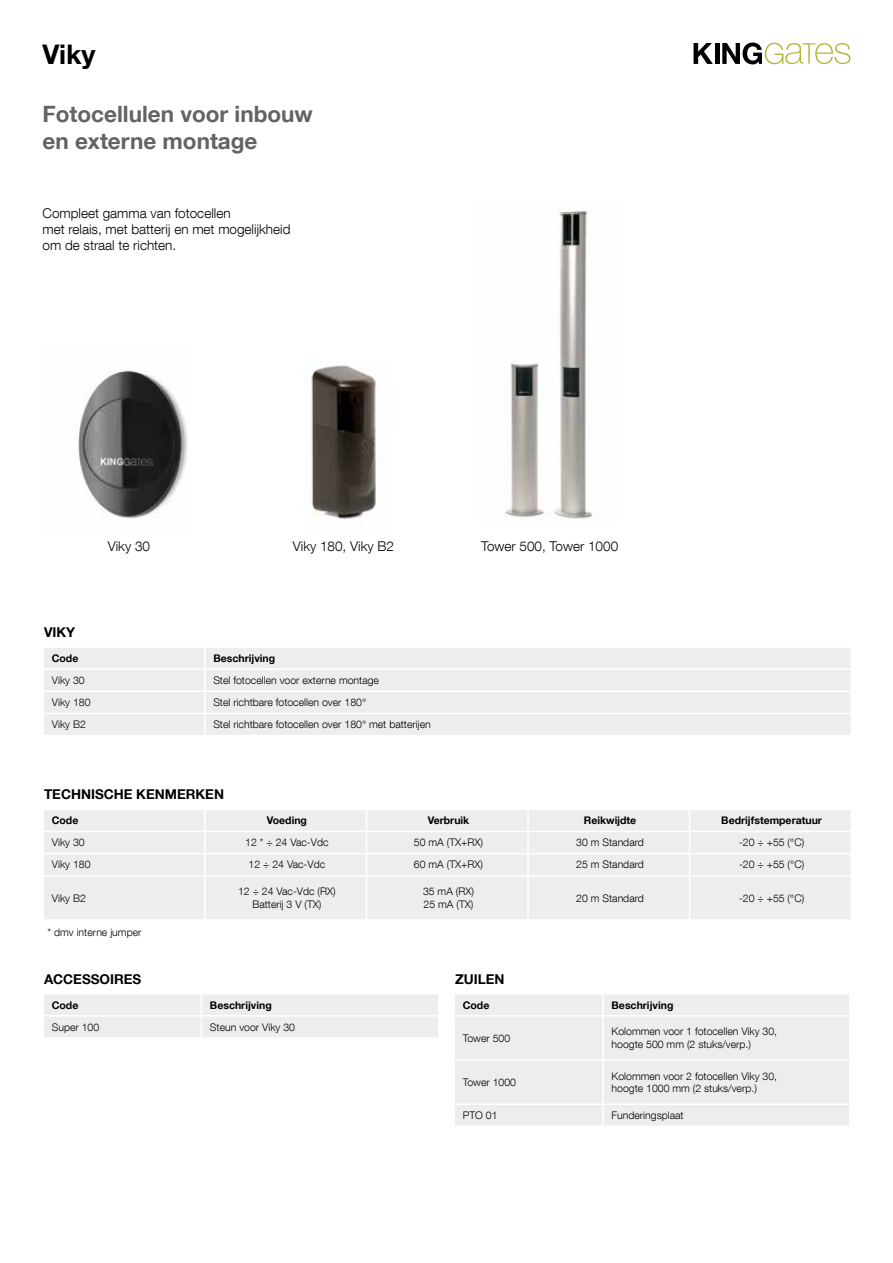
<style>
.page{position:relative;width:893px;height:1263px;background:#fff}
.page>*{position:absolute;margin:0;border:0;box-sizing:border-box;transform-origin:0 0}
.t1{font:700 27px "Helvetica Neue LT Com";color:#000}
.t2{font:700 22.5px/27px "Helvetica Neue LT Com";color:#646363}
.t3{font:300 13.5px/16.2px "Helvetica Neue LT Com";color:#000}
.t4{font:700 13.5px "Helvetica Neue LT Com";color:#000}
.t5{font:300 10.5px/12.6px "Helvetica Neue LT Com";color:#000}
.t6{font:700 10.5px "Helvetica Neue LT Com";color:#000}
</style>
<div class="page">
<img style="left:504px;top:210px;width:89px;height:309px">
<img style="left:311px;top:365px;width:69px;height:155px">
<img style="left:78px;top:370px;width:110px;height:148px">
<svg style="left:694px;top:43px;width:19px;height:21px"></svg>
<hr style="left:715px;top:43px;width:4px;height:21px;background:#000">
<svg style="left:722px;top:43px;width:128px;height:21px"></svg>
<div style="left:44px;top:648px;width:806px;height:87px;background:#ededed"></div>
<hr style="left:204px;top:648px;width:2px;height:20px;background:#fff">
<hr style="left:43px;top:668px;width:162px;height:2px;background:#fff">
<hr style="left:205px;top:668px;width:647px;height:2px;background:#fff">
<hr style="left:204px;top:670px;width:2px;height:21px;background:#fff">
<hr style="left:43px;top:691px;width:162px;height:1px;background:#fff">
<hr style="left:205px;top:691px;width:647px;height:1px;background:#fff">
<hr style="left:204px;top:692px;width:2px;height:21px;background:#fff">
<hr style="left:43px;top:713px;width:162px;height:1px;background:#fff">
<hr style="left:205px;top:713px;width:647px;height:1px;background:#fff">
<hr style="left:204px;top:714px;width:2px;height:21px;background:#fff">
<div style="left:44px;top:810px;width:806px;height:109px;background:#ededed"></div>
<hr style="left:43px;top:831px;width:162px;height:1px;background:#fff">
<hr style="left:205px;top:831px;width:161px;height:1px;background:#fff">
<hr style="left:366px;top:831px;width:162px;height:1px;background:#fff">
<hr style="left:528px;top:831px;width:162px;height:1px;background:#fff">
<hr style="left:690px;top:831px;width:162px;height:1px;background:#fff">
<hr style="left:43px;top:853px;width:162px;height:1px;background:#fff">
<hr style="left:205px;top:853px;width:161px;height:1px;background:#fff">
<hr style="left:366px;top:853px;width:162px;height:1px;background:#fff">
<hr style="left:528px;top:853px;width:162px;height:1px;background:#fff">
<hr style="left:690px;top:853px;width:162px;height:1px;background:#fff">
<hr style="left:43px;top:875px;width:162px;height:1px;background:#fff">
<hr style="left:205px;top:875px;width:161px;height:1px;background:#fff">
<hr style="left:366px;top:875px;width:162px;height:1px;background:#fff">
<hr style="left:528px;top:875px;width:162px;height:1px;background:#fff">
<hr style="left:690px;top:875px;width:162px;height:1px;background:#fff">
<hr style="left:204px;top:810px;width:2px;height:21px;background:#fff">
<hr style="left:527px;top:810px;width:2px;height:21px;background:#fff">
<hr style="left:204px;top:832px;width:2px;height:21px;background:#fff">
<hr style="left:527px;top:832px;width:2px;height:21px;background:#fff">
<hr style="left:204px;top:854px;width:2px;height:21px;background:#fff">
<svg style="left:366px;top:810px;width:1px;height:65px"></svg>
<hr style="left:527px;top:854px;width:2px;height:21px;background:#fff">
<svg style="left:689px;top:810px;width:1px;height:65px"></svg>
<hr style="left:204px;top:876px;width:2px;height:43px;background:#fff">
<hr style="left:366px;top:876px;width:1px;height:43px;background:#fff">
<hr style="left:527px;top:876px;width:2px;height:43px;background:#fff">
<hr style="left:689px;top:876px;width:1px;height:43px;background:#fff">
<div style="left:44px;top:995px;width:394px;height:42px;background:#ededed"></div>
<div style="left:455px;top:995px;width:394px;height:131px;background:#ededed"></div>
<hr style="left:453px;top:1015px;width:150px;height:1px;background:#fff">
<hr style="left:603px;top:1015px;width:247px;height:1px;background:#fff">
<hr style="left:453px;top:1059px;width:150px;height:2px;background:#fff">
<hr style="left:603px;top:1059px;width:247px;height:2px;background:#fff">
<hr style="left:453px;top:1103px;width:150px;height:2px;background:#fff">
<hr style="left:603px;top:1103px;width:247px;height:2px;background:#fff">
<hr style="left:602px;top:994px;width:2px;height:21px;background:#fff">
<hr style="left:602px;top:1016px;width:2px;height:43px;background:#fff">
<hr style="left:602px;top:1061px;width:2px;height:42px;background:#fff">
<hr style="left:602px;top:1105px;width:2px;height:21px;background:#fff">
<h1 class="t1" style="left:43px;top:37px;width:55px">Viky</h1>
<h2 class="t2" style="left:43px;top:100px;width:272px">Fotocellulen voor inbouw en externe montage</h2>
<p class="t3" style="left:43px;top:205px;width:249px">Compleet gamma van fotocellen<br>met relais, met batterij en met mogelijkheid om de straal te richten.</p>
<p class="t3" style="left:108px;top:538px;width:44px">Viky 30</p>
<p class="t3" style="left:293px;top:538px;width:103px">Viky 180, Viky B2</p>
<p class="t3" style="left:481px;top:538px;width:139px">Tower 500, Tower 1000</p>
<p class="t4" style="left:44px;top:624px;width:33px">VIKY</p>
<p class="t6" style="left:52px;top:651px;width:28px">Code</p>
<p class="t6" style="left:213px;top:651px;width:63px">Beschrijving</p>
<p class="t5" style="left:52px;top:674px;width:34px">Viky 30</p>
<p class="t5" style="left:213px;top:674px;width:167px">Stel fotocellen voor externe montage</p>
<p class="t5" style="left:52px;top:696px;width:40px">Viky 180</p>
<p class="t5" style="left:213px;top:696px;width:154px">Stel richtbare fotocellen over 180°</p>
<p class="t5" style="left:52px;top:718px;width:36px">Viky B2</p>
<p class="t5" style="left:213px;top:718px;width:219px">Stel richtbare fotocellen over 180° met batterijen</p>
<p class="t4" style="left:44px;top:786px;width:181px">TECHNISCHE KENMERKEN</p>
<p class="t6" style="left:52px;top:814px;width:28px">Code</p>
<p class="t6" style="left:267px;top:814px;width:42px">Voeding</p>
<p class="t6" style="left:428px;top:814px;width:43px">Verbruik</p>
<p class="t6" style="left:584px;top:814px;width:54px">Reikwijdte</p>
<p class="t6" style="left:721px;top:814px;width:102px">Bedrijfstemperatuur</p>
<p class="t5" style="left:52px;top:836px;width:34px">Viky 30</p>
<p class="t5" style="left:245px;top:836px;width:85px">12 * ÷ 24 Vac-Vdc</p>
<p class="t5" style="left:414px;top:836px;width:71px">50 mA (TX+RX)</p>
<p class="t5" style="left:576px;top:836px;width:69px">30 m Standard</p>
<p class="t5" style="left:739px;top:836px;width:67px">-20 ÷ +55 (°C)</p>
<p class="t5" style="left:52px;top:858px;width:40px">Viky 180</p>
<p class="t5" style="left:249px;top:858px;width:78px">12 ÷ 24 Vac-Vdc</p>
<p class="t5" style="left:414px;top:858px;width:71px">60 mA (TX+RX)</p>
<p class="t5" style="left:576px;top:858px;width:69px">25 m Standard</p>
<p class="t5" style="left:739px;top:858px;width:67px">-20 ÷ +55 (°C)</p>
<p class="t5" style="left:52px;top:891px;width:36px">Viky B2</p>
<p class="t5" style="left:238px;top:885px;width:99px;text-align:center">12 ÷ 24 Vac-Vdc (RX)<br>Batterij 3 V (TX)</p>
<p class="t5" style="left:423px;top:885px;width:52px">35 mA (RX)<br>25 mA (TX)</p>
<p class="t5" style="left:576px;top:891px;width:69px">20 m Standard</p>
<p class="t5" style="left:739px;top:891px;width:67px">-20 ÷ +55 (°C)</p>
<p class="t5" style="left:48px;top:926px;width:95px">* dmv interne jumper</p>
<p class="t4" style="left:44px;top:970px;width:99px">ACCESSOIRES</p>
<p class="t6" style="left:52px;top:998px;width:28px">Code</p>
<p class="t6" style="left:210px;top:998px;width:63px">Beschrijving</p>
<p class="t5" style="left:52px;top:1020px;width:49px">Super 100</p>
<p class="t5" style="left:210px;top:1020px;width:87px">Steun voor Viky 30</p>
<p class="t4" style="left:455px;top:970px;width:51px">ZUILEN</p>
<p class="t6" style="left:463px;top:998px;width:28px">Code</p>
<p class="t6" style="left:612px;top:998px;width:63px">Beschrijving</p>
<p class="t5" style="left:463px;top:1031px;width:49px">Tower 500</p>
<p class="t5" style="left:612px;top:1025px;width:167px">Kolommen voor 1 fotocellen Viky 30, hoogte 500 mm (2 stuks/verp.)</p>
<p class="t5" style="left:463px;top:1076px;width:55px">Tower 1000</p>
<p class="t5" style="left:612px;top:1069px;width:167px">Kolommen voor 2 fotocellen Viky 30, hoogte 1000 mm (2 stuks/verp.)</p>
<p class="t5" style="left:463px;top:1109px;width:36px">PTO 01</p>
<p class="t5" style="left:612px;top:1109px;width:74px">Funderingsplaat</p>
</div>
